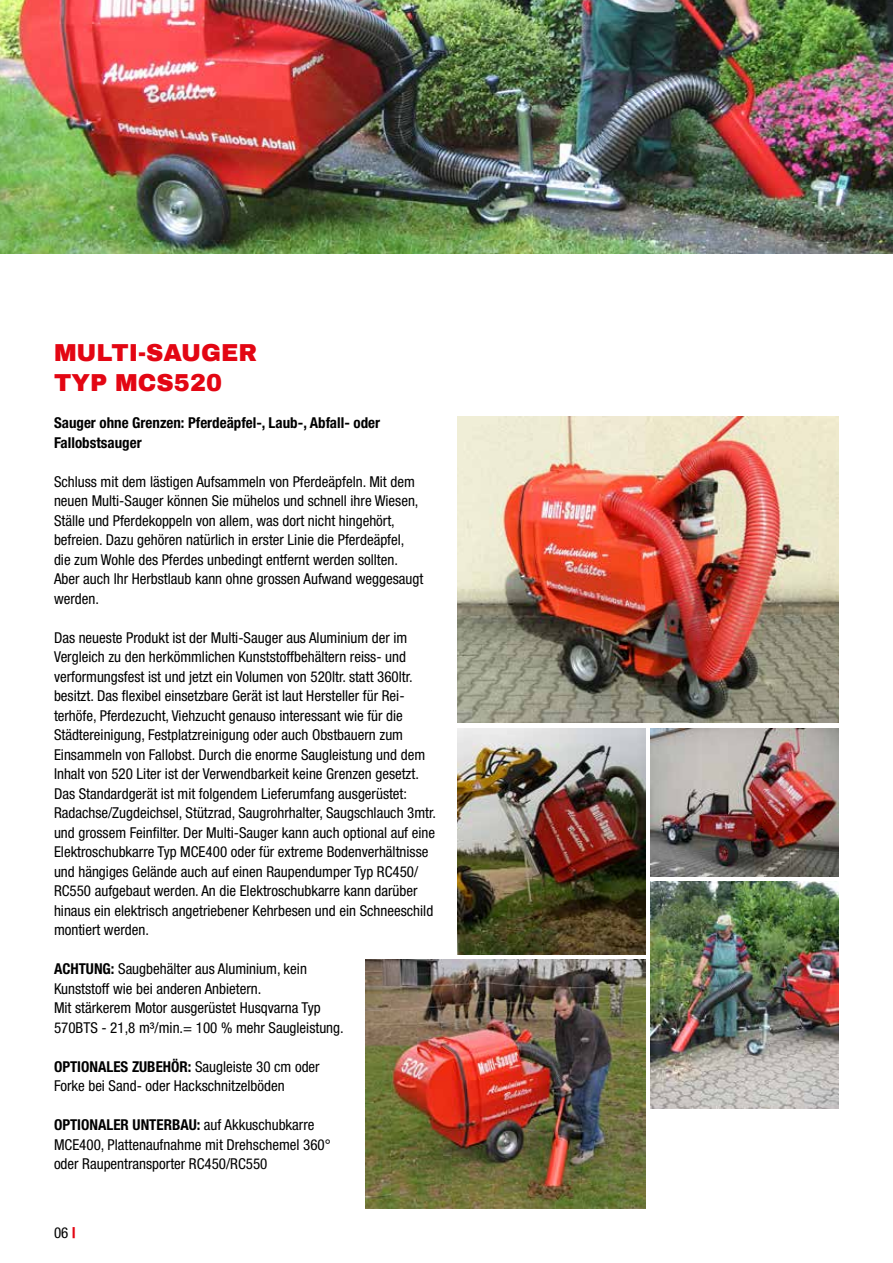
<style>
.page{position:relative;width:893px;height:1263px;background:#fff}
.page>*{position:absolute;margin:0;border:0;box-sizing:border-box;transform-origin:0 0}
.t1{font:900 24px/30px "Archivo";color:#e30613}
.t2{font:condensed 15px/19.5px "Helvetica Neue LT";color:#000}
.t3{font:700 condensed 15px/19.5px "Helvetica Neue LT";color:#000}
.s1{font-weight:700}
.s2{font-weight:900;color:#e30613}
</style>
<div class="page">
<img style="left:457px;top:728px;width:188px;height:227px">
<img style="left:0;top:0;width:893px;height:253px">
<img style="left:366px;top:959px;width:279px;height:250px">
<img style="left:651px;top:881px;width:188px;height:227px">
<img style="left:651px;top:728px;width:188px;height:148px">
<img style="left:457px;top:417px;width:382px;height:306px">
<h1 class="t1" style="left:54px;top:338px;width:205px">MULTI-SAUGER<br>TYP MCS520</h1>
<p class="t3" style="left:54px;top:413px;width:328px">Sauger ohne Grenzen: Pferdeäpfel-, Laub-, Abfall- oder<br>Fallobstsauger</p>
<p class="t2" style="left:54px;top:472px;width:371px">Schluss mit dem lästigen Aufsammeln von Pferdeäpfeln. Mit dem neuen Multi-Sauger können Sie mühelos und schnell ihre Wiesen, Ställe und Pferdekoppeln von allem, was dort nicht hingehört, befreien. Dazu gehören natürlich in erster Linie die Pferdeäpfel, die zum Wohle des Pferdes unbedingt entfernt werden sollten.<br>Aber auch Ihr Herbstlaub kann ohne grossen Aufwand weggesaugt werden.</p>
<p class="t2" style="left:54px;top:628px;width:384px">Das neueste Produkt ist der Multi-Sauger aus Aluminium der im Vergleich zu den herkömmlichen Kunststoffbehältern reiss- und verformungsfest ist und jetzt ein Volumen von 520ltr. statt 360ltr. besitzt. Das flexibel einsetzbare Gerät ist laut Hersteller für Rei&shy;terhöfe, Pferdezucht, Viehzucht genauso interessant wie für die Städtereinigung, Festplatzreinigung oder auch Obstbauern zum Einsammeln von Fallobst. Durch die enorme Saugleistung und dem Inhalt von 520 Liter ist der Verwendbarkeit keine Grenzen gesetzt.<br>Das Standardgerät ist mit folgendem Lieferumfang ausgerüstet:<br>Radachse/Zugdeichsel, Stützrad, Saugrohrhalter, Saugschlauch 3mtr. und grossem Feinfilter. Der Multi-Sauger kann auch optional auf eine Elektroschubkarre Typ MCE400 oder für extreme Bodenverhältnisse und hängiges Gelände auch auf einen Raupendumper Typ RC450/ RC550 aufgebaut werden. An die Elektroschubkarre kann darüber hinaus ein elektrisch angetriebener Kehrbesen und ein Schneeschild montiert werden.</p>
<p class="t2" style="left:54px;top:959px;width:291px"><span class="s1">ACHTUNG:</span> Saugbehälter aus Aluminium, kein Kunststoff wie bei anderen Anbietern.<br>Mit stärkerem Motor ausgerüstet Husqvarna Typ 570BTS - 21,8 m³/min.= 100 % mehr Saugleistung.</p>
<p class="t2" style="left:54px;top:1057px;width:267px"><span class="s1">OPTIONALES ZUBEHÖR:</span> Saugleiste 30 cm oder<br>Forke bei Sand- oder Hackschnitzelböden</p>
<p class="t2" style="left:54px;top:1115px;width:278px"><span class="s1">OPTIONALER UNTERBAU:</span> auf Akkuschubkarre<br>MCE400, Plattenaufnahme mit Drehschemel 360° oder Raupentransporter RC450/RC550</p>
<p class="t2" style="left:54px;top:1223px;width:23px">06 <span class="s2">|</span></p>
</div>
